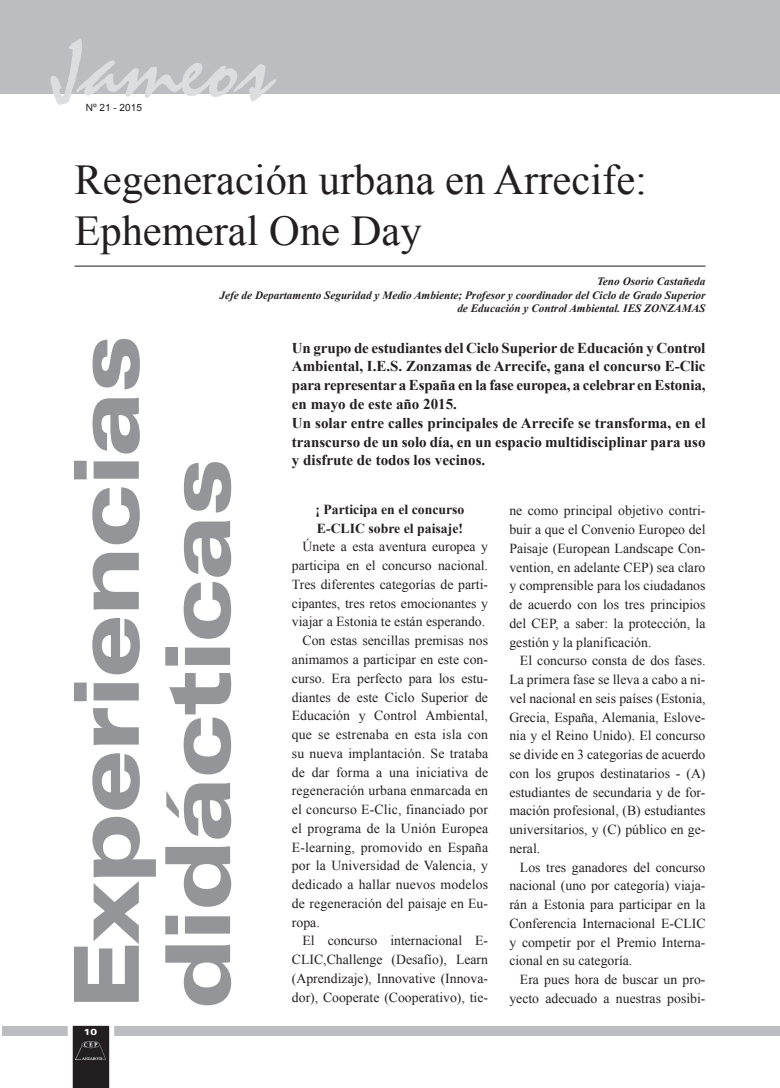
<style>
.page{position:relative;width:780px;height:1088px;background:#fff}
.page>*{position:absolute;margin:0;border:0;box-sizing:border-box;transform-origin:0 0}
.t1{font:900 expanded 90px/91.2px "Zurich BT";color:#939598}
.t2{font:90px "Staccato 222 BT";color:#dcdddf}
.t3{font:42.5px/51px "Times New Roman";color:#231f20}
.t4{font:700 15px/18.8px "Times New Roman";color:#231f20}
.t5{font:13.75px/18.8px "Times New Roman";color:#231f20;text-align:justify}
.t6{font:700 13.75px/18.8px "Times New Roman";color:#231f20}
.t7{font:italic 700 11.25px/13.5px "Times New Roman";color:#231f20;text-align:right}
.t8{font:10px "Arial";color:#231f20}
.t9{font:900 expanded 8.75px "Zurich BT";color:#fff}
</style>
<div class="page">
<div style="left:2px;top:1026px;width:760px;height:10px;background:#bcbdc0"></div>
<svg style="left:68px;top:1025px;width:46px;height:63px"></svg>
<div style="left:0;top:0;width:762px;height:93px;background:#bcbdc0"></div>
<img style="left:75px;top:1042px;width:31px;height:17px">
<div style="left:762px;top:1026px;width:18px;height:10px;background:#bcbdc0"></div>
<div style="left:762px;top:0;width:18px;height:93px;background:#bcbdc0"></div>
<hr style="left:74px;top:266px;width:631px;height:1px;background:#231f20">
<h1 class="t2" style="left:50px;top:18px;width:223px">Jameos</h1>
<p class="t8" style="left:86px;top:101px;width:57px">Nº 21 - 2015</p>
<h2 class="t3" style="left:74px;top:153px;width:574px">Regeneración urbana en Arrecife:<br>Ephemeral One Day</h2>
<p class="t7" style="left:219px;top:274px;width:487px">Teno Osorio Castañeda<br>Jefe de Departamento Seguridad y Medio Ambiente; Profesor y coordinador del Ciclo de Grado Superior de Educación y Control Ambiental. IES ZONZAMAS</p>
<p class="t4" style="left:292px;top:338px;width:415px">Un grupo de estudiantes del Ciclo Superior de Educación y Control Ambiental, I.E.S. Zonzamas de Arrecife, gana el concurso E-Clic para representar a España en la fase europea, a celebrar en Estonia, en mayo de este año 2015.<br>Un solar entre calles principales de Arrecife se transforma, en el transcurso de un solo día, en un espacio multidisciplinar para uso y disfrute de todos los vecinos.</p>
<p class="t6" style="left:315px;top:500px;width:150px">¡ Participa en el concurso<br>E-CLIC sobre el paisaje!</p>
<p class="t5" style="left:302px;top:537px;width:187px">Únete a esta aventura europea y</p>
<p class="t5" style="left:292px;top:556px;width:198px">participa en el concurso nacional.</p>
<p class="t5" style="left:292px;top:575px;width:198px">Tres diferentes categorías de parti-</p>
<p class="t5" style="left:292px;top:593px;width:198px">cipantes, tres retos emocionantes y</p>
<p class="t5" style="left:292px;top:612px;width:195px">viajar a Estonia te están esperando.</p>
<p class="t5" style="left:302px;top:631px;width:187px">Con estas sencillas premisas nos</p>
<p class="t5" style="left:292px;top:650px;width:198px">animamos a participar en este con-</p>
<p class="t5" style="left:292px;top:668px;width:198px">curso. Era perfecto para los estu-</p>
<p class="t5" style="left:292px;top:687px;width:198px">diantes de este Ciclo Superior de</p>
<p class="t5" style="left:292px;top:706px;width:198px">Educación y Control Ambiental,</p>
<p class="t5" style="left:292px;top:725px;width:198px">que se estrenaba en esta isla con</p>
<p class="t5" style="left:292px;top:743px;width:198px">su nueva implantación. Se trataba</p>
<p class="t5" style="left:292px;top:762px;width:198px">de dar forma a una iniciativa de</p>
<p class="t5" style="left:292px;top:781px;width:198px">regeneración urbana enmarcada en</p>
<p class="t5" style="left:292px;top:800px;width:198px">el concurso E-Clic, financiado por</p>
<p class="t5" style="left:292px;top:818px;width:198px">el programa de la Unión Europea</p>
<p class="t5" style="left:292px;top:837px;width:198px">E-learning, promovido en España</p>
<p class="t5" style="left:292px;top:856px;width:198px">por la Universidad de Valencia, y</p>
<p class="t5" style="left:292px;top:875px;width:198px">dedicado a hallar nuevos modelos</p>
<p class="t5" style="left:292px;top:893px;width:198px">de regeneración del paisaje en Eu-</p>
<p class="t5" style="left:292px;top:912px;width:29px">ropa.</p>
<p class="t5" style="left:302px;top:931px;width:187px">El concurso internacional E-</p>
<p class="t5" style="left:292px;top:950px;width:198px">CLIC,Challenge (Desafío), Learn</p>
<p class="t5" style="left:292px;top:969px;width:198px">(Aprendizaje), Innovative (Innova-</p>
<p class="t5" style="left:292px;top:987px;width:198px">dor), Cooperate (Cooperativo), tie-</p>
<h1 class="t1" style="left:61px;top:1009px;width:675px;rotate:-90deg">Experiencias didácticas</h1>
<p class="t5" style="left:509px;top:501px;width:198px">ne como principal objetivo contri&shy;buir a que el Convenio Europeo del Paisaje (European Landscape Con&shy;vention, en adelante CEP) sea claro y comprensible para los ciudadanos de acuerdo con los tres principios del CEP, a saber: la protección, la gestión y la planificación.</p>
<p class="t5" style="left:509px;top:651px;width:198px;text-indent:11px">El concurso consta de dos fases.<br>La primera fase se lleva a cabo a ni&shy;vel nacional en seis países (Estonia, Grecia, España, Alemania, Eslove&shy;nia y el Reino Unido). El concurso se divide en 3 categorías de acuerdo con los grupos destinatarios - (A) estudiantes de secundaria y de for&shy;mación profesional, (B) estudiantes universitarios, y (C) público en ge&shy;neral.</p>
<p class="t5" style="left:509px;top:857px;width:198px;text-indent:11px">Los tres ganadores del concurso nacional (uno por categoría) viaja&shy;rán a Estonia para participar en la Conferencia Internacional E-CLIC y competir por el Premio Interna&shy;cional en su categoría.</p>
<p class="t5" style="left:509px;top:970px;width:198px;text-align:right">Era pues hora de buscar un pro&shy;yecto adecuado a nuestras posibi-</p>
<p class="t9" style="left:84px;top:1027px;width:15px">10</p>
</div>
